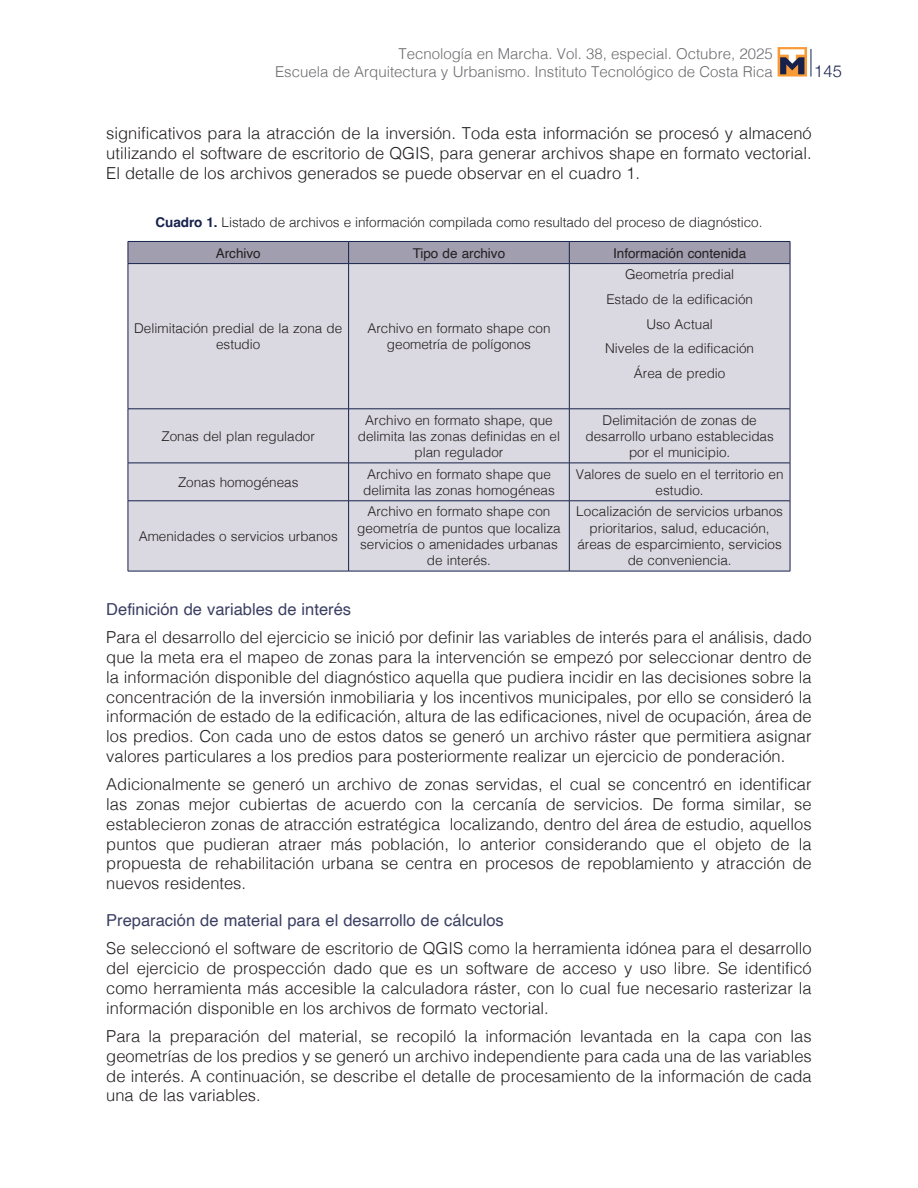
<style>
.page{position:relative;width:918px;height:1188px;background:#fff}
.page>*{position:absolute;margin:0;border:0;box-sizing:border-box;transform-origin:0 0}
.t1{font:300 16.5px/19.8px "Helvetica";color:#231f20;text-align:justify}
.t2{font:16.5px "Helvetica";color:#3b3f62}
.t3{font:300 16.5px "Helvetica Neue";color:#17214b}
.t4{font:300 15px/18px "Helvetica";color:#6c6d70;text-align:right}
.t5{font:300 13.5px/16.2px "Helvetica";color:#231f20;text-align:center}
.t6{font:13.5px "Helvetica";color:#231f20}
.s1{font-weight:700;color:#17214b}
</style>
<div class="page">
<svg style="left:811px;top:49px;width:1px;height:28px"></svg>
<svg style="left:778px;top:47px;width:29px;height:30px"></svg>
<svg style="left:780px;top:49px;width:24px;height:25px"></svg>
<div style="left:129px;top:264px;width:661px;height:307px;background:#dad8e0"></div>
<div style="left:128px;top:241px;width:663px;height:23px;background:#a19eb0"></div>
<hr style="left:128px;top:263px;width:221px;height:1px;background:#17214b">
<hr style="left:128px;top:264px;width:1px;height:145px;background:#17214b">
<hr style="left:349px;top:263px;width:220px;height:1px;background:#17214b">
<hr style="left:348px;top:264px;width:1px;height:145px;background:#17214b">
<hr style="left:569px;top:263px;width:221px;height:1px;background:#17214b">
<hr style="left:569px;top:264px;width:1px;height:145px;background:#17214b">
<hr style="left:790px;top:264px;width:1px;height:145px;background:#17214b">
<hr style="left:128px;top:409px;width:221px;height:1px;background:#17214b">
<hr style="left:128px;top:409px;width:1px;height:54px;background:#17214b">
<hr style="left:349px;top:409px;width:220px;height:1px;background:#17214b">
<hr style="left:348px;top:409px;width:1px;height:54px;background:#17214b">
<hr style="left:569px;top:409px;width:221px;height:1px;background:#17214b">
<hr style="left:569px;top:409px;width:1px;height:54px;background:#17214b">
<hr style="left:790px;top:409px;width:1px;height:54px;background:#17214b">
<hr style="left:128px;top:463px;width:221px;height:1px;background:#17214b">
<hr style="left:128px;top:463px;width:1px;height:38px;background:#17214b">
<hr style="left:349px;top:463px;width:220px;height:1px;background:#17214b">
<hr style="left:348px;top:463px;width:1px;height:38px;background:#17214b">
<hr style="left:569px;top:463px;width:221px;height:1px;background:#17214b">
<hr style="left:569px;top:463px;width:1px;height:38px;background:#17214b">
<hr style="left:790px;top:463px;width:1px;height:38px;background:#17214b">
<hr style="left:128px;top:501px;width:221px;height:1px;background:#17214b">
<hr style="left:128px;top:501px;width:1px;height:70px;background:#17214b">
<hr style="left:349px;top:501px;width:220px;height:1px;background:#17214b">
<hr style="left:348px;top:501px;width:1px;height:70px;background:#17214b">
<hr style="left:569px;top:501px;width:221px;height:1px;background:#17214b">
<hr style="left:569px;top:501px;width:1px;height:70px;background:#17214b">
<hr style="left:790px;top:501px;width:1px;height:70px;background:#17214b">
<hr style="left:128px;top:571px;width:221px;height:1px;background:#17214b">
<hr style="left:349px;top:571px;width:220px;height:1px;background:#17214b">
<hr style="left:569px;top:571px;width:221px;height:1px;background:#17214b">
<p class="t4" style="left:275px;top:43px;width:499px">Tecnología en Marcha. Vol. 38, especial. Octubre, 2025<br>Escuela de Arquitectura y Urbanismo. Instituto Tecnológico de Costa Rica</p>
<p class="t3" style="left:814px;top:57px;width:29px">145</p>
<p class="t1" style="left:106px;top:122px;width:707px">significativos para la atracción de la inversión. Toda esta información se procesó y almacenó utilizando el software de escritorio de QGIS, para generar archivos shape en formato vectorial.<br>El detalle de los archivos generados se puede observar en el cuadro 1.</p>
<p class="t5" style="left:156px;top:213px;width:608px"><span class="s1">Cuadro 1.</span> Listado de archivos e información compilada como resultado del proceso de diagnóstico.</p>
<p class="t6" style="left:216px;top:242px;width:47px">Archivo</p>
<p class="t6" style="left:413px;top:242px;width:94px">Tipo de archivo</p>
<p class="t6" style="left:613px;top:242px;width:135px">Información contenida</p>
<p class="t5" style="left:134px;top:319px;width:210px">Delimitación predial de la zona de estudio</p>
<p class="t5" style="left:367px;top:319px;width:185px">Archivo en formato shape con geometría de polígonos</p>
<p class="t5" style="left:605px;top:261px;width:150px;line-height:24.8px">Geometría predial<br>Estado de la edificación<br>Uso Actual<br>Niveles de la edificación<br>Área de predio</p>
<p class="t5" style="left:162px;top:427px;width:155px">Zonas del plan regulador</p>
<p class="t5" style="left:358px;top:411px;width:204px">Archivo en formato shape, que delimita las zonas definidas en el plan regulador</p>
<p class="t5" style="left:586px;top:411px;width:190px">Delimitación de zonas de desarrollo urbano establecidas por el municipio.</p>
<p class="t5" style="left:178px;top:473px;width:122px">Zonas homogéneas</p>
<p class="t5" style="left:363px;top:465px;width:193px;text-align:left">Archivo en formato shape que delimita las zonas homogéneas</p>
<p class="t5" style="left:576px;top:465px;width:209px">Valores de suelo en el territorio en estudio.</p>
<p class="t5" style="left:139px;top:527px;width:201px">Amenidades o servicios urbanos</p>
<p class="t5" style="left:357px;top:503px;width:205px">Archivo en formato shape con geometría de puntos que localiza servicios o amenidades urbanas de interés.</p>
<p class="t5" style="left:576px;top:503px;width:208px">Localización de servicios urbanos prioritarios, salud, educación, áreas de esparcimiento, servicios de conveniencia.</p>
<p class="t2" style="left:106px;top:596px;width:246px">Definición de variables de interés</p>
<p class="t1" style="left:106px;top:626px;width:707px">Para el desarrollo del ejercicio se inició por definir las variables de interés para el análisis, dado que la meta era el mapeo de zonas para la intervención se empezó por seleccionar dentro de la información disponible del diagnóstico aquella que pudiera incidir en las decisiones sobre la concentración de la inversión inmobiliaria y los incentivos municipales, por ello se consideró la información de estado de la edificación, altura de las edificaciones, nivel de ocupación, área de los predios. Con cada uno de estos datos se generó un archivo ráster que permitiera asignar valores particulares a los predios para posteriormente realizar un ejercicio de ponderación.</p>
<p class="t1" style="left:106px;top:773px;width:707px">Adicionalmente se generó un archivo de zonas servidas, el cual se concentró en identificar las zonas mejor cubiertas de acuerdo con la cercanía de servicios. De forma similar, se establecieron zonas de atracción estratégica localizando, dentro del área de estudio, aquellos puntos que pudieran atraer más población, lo anterior considerando que el objeto de la propuesta de rehabilitación urbana se centra en procesos de repoblamiento y atracción de nuevos residentes.</p>
<p class="t2" style="left:106px;top:908px;width:399px">Preparación de material para el desarrollo de cálculos</p>
<p class="t1" style="left:106px;top:937px;width:707px">Se seleccionó el software de escritorio de QGIS como la herramienta idónea para el desarrollo del ejercicio de prospección dado que es un software de acceso y uso libre. Se identificó como herramienta más accesible la calculadora ráster, con lo cual fue necesario rasterizar la información disponible en los archivos de formato vectorial.</p>
<p class="t1" style="left:106px;top:1025px;width:707px">Para la preparación del material, se recopiló la información levantada en la capa con las geometrías de los predios y se generó un archivo independiente para cada una de las variables de interés. A continuación, se describe el detalle de procesamiento de la información de cada una de las variables.</p>
</div>
